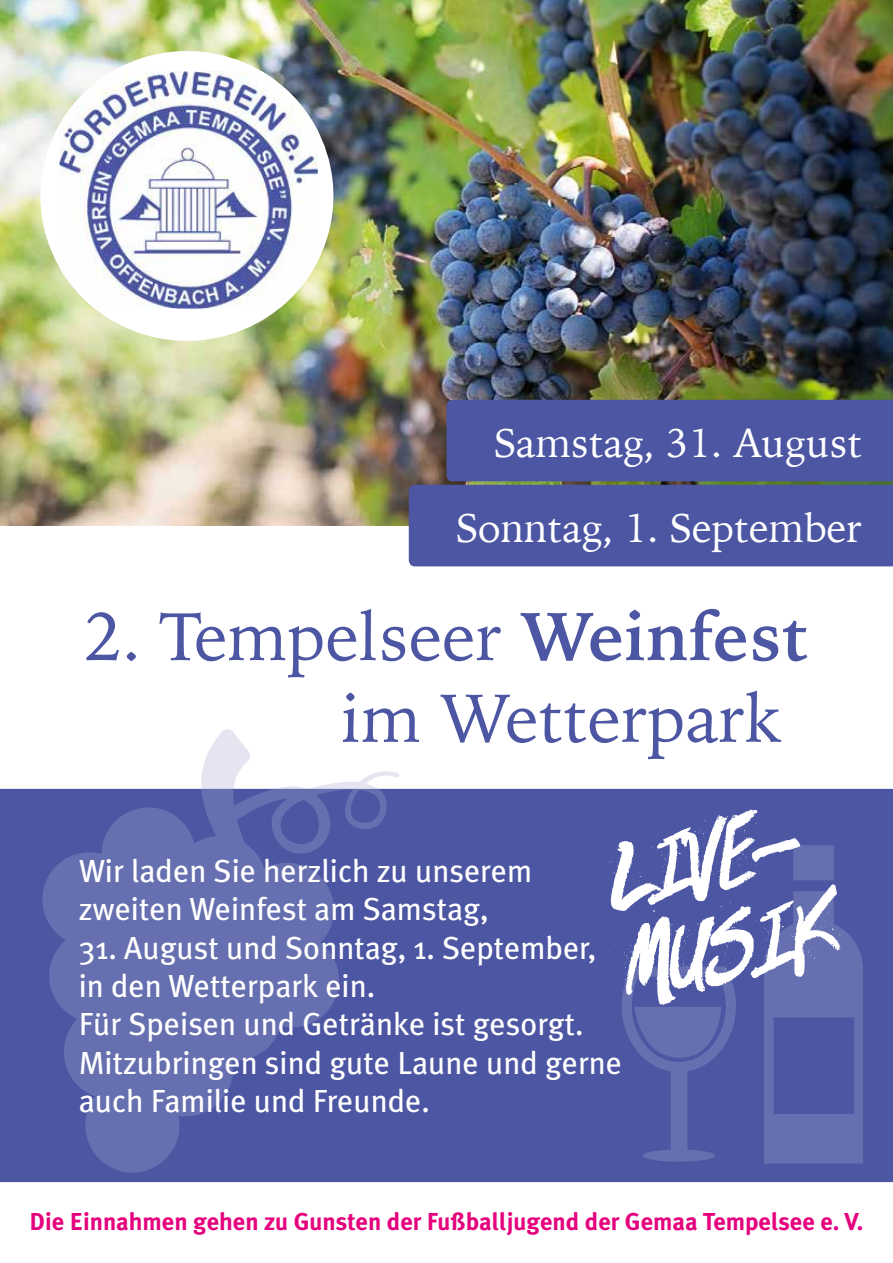
<style>
.page{position:relative;width:893px;height:1263px;background:#fff}
.page>*{position:absolute;margin:0;border:0;box-sizing:border-box;transform-origin:0 0}
.t1{font:500 75px/90px "Lickety Split";color:#fff}
.t2{font:68.1px/81.8px "Iowan Old Style";color:#4c56a2}
.t3{font:40.5px "Iowan Old Style";color:#fff}
.t4{font:31.95px/38.2px "Meta Plus";color:#fff}
.t5{font:700 24.45px "Meta Plus";color:#e5007d}
.s1{font-weight:700}
</style>
<div class="page">
<svg style="left:37px;top:729px;width:363px;height:60px"></svg>
<div style="left:0;top:789px;width:893px;height:393px;background:#4c56a2"></div>
<svg style="left:37px;top:789px;width:363px;height:390px;background:#5963a8"></svg>
<img style="left:0;top:0;width:893px;height:525px">
<div style="left:409px;top:400px;width:484px;height:166px;background:#4c56a2"></div>
<div style="left:40px;top:51px;width:293px;height:290px;background:#fff;border-radius:50%"></div>
<img style="left:59px;top:71px;width:259px;height:238px">
<svg style="left:622px;top:845px;width:241px;height:318px;background:#555ea6"></svg>
<p class="t3" style="left:494px;top:407px;width:369px">Samstag, 31. August</p>
<p class="t3" style="left:456px;top:492px;width:407px">Sonntag, 1. September</p>
<h2 class="t2" style="left:341px;top:593px;width:469px;text-indent:-256px">2. Tempelseer <span class="s1">Weinfest </span>im Wetterpark</h2>
<h1 class="t1" style="left:603px;top:835px;width:212px;rotate:-10deg">LIVE-<br>MUSIK</h1>
<p class="t4" style="left:79px;top:851px;width:455px">Wir laden Sie herzlich zu unserem zweiten Weinfest am Samstag,</p>
<p class="t4" style="left:79px;top:928px;width:545px">31. August und Sonntag, 1. September, in den Wetterpark ein.<br>Für Speisen und Getränke ist gesorgt.<br>Mitzubringen sind gute Laune und gerne auch Familie und Freunde.</p>
<p class="t5" style="left:30px;top:1207px;width:835px">Die Einnahmen gehen zu Gunsten der Fußballjugend der Gemaa Tempelsee e. V.</p>
</div>
